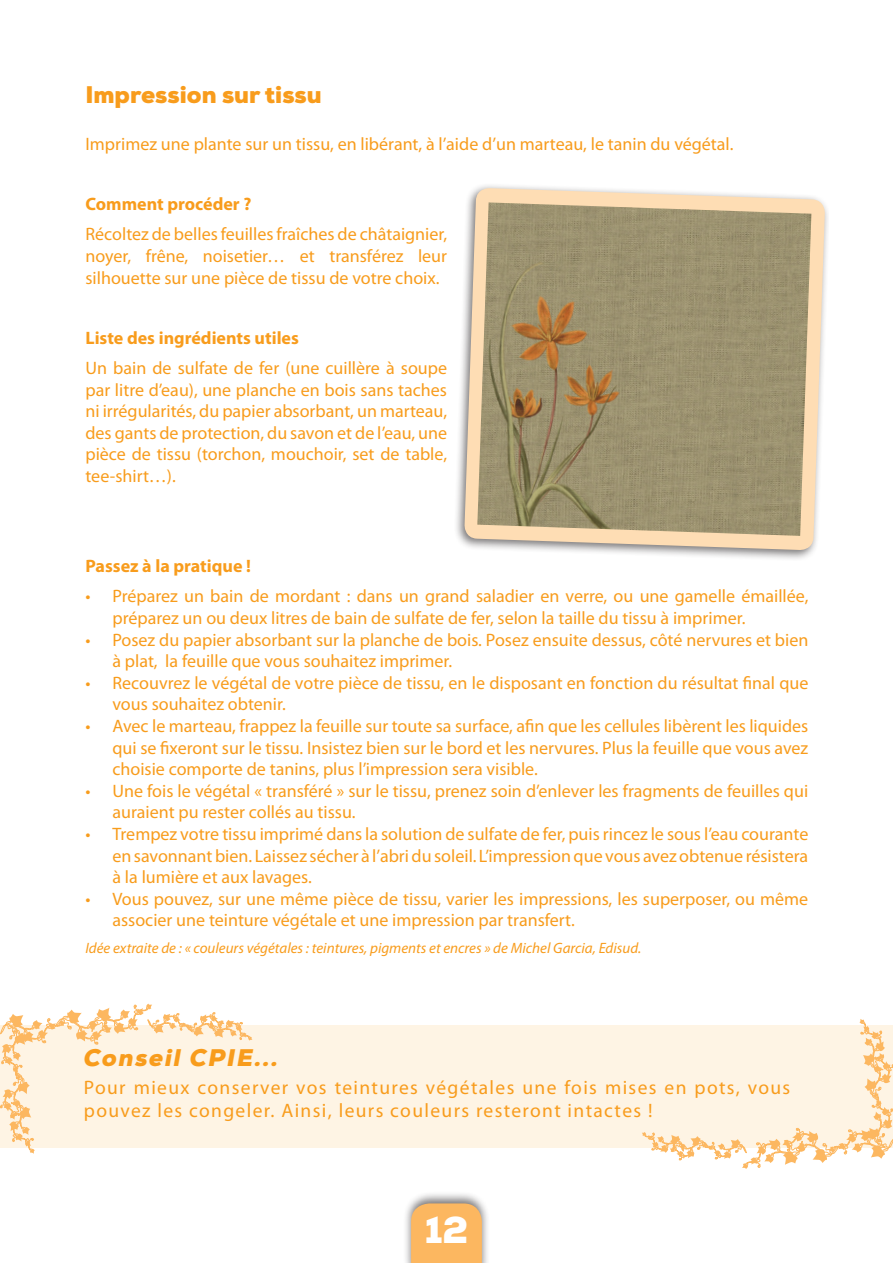
<style>
.page{position:relative;width:893px;height:1263px;background:#fff}
.page>*{position:absolute;margin:0;border:0;box-sizing:border-box;transform-origin:0 0}
.t1{font:900 37.5px "Nexa";color:#fff}
.t2{font:900 24px "Nexa";color:#f89c1c}
.t3{font:italic 900 24px "Nexa";letter-spacing:.07em;color:#f89c1c}
.t4{font:19.5px/23.4px "Myriad Pro";letter-spacing:.07em;color:#f89c1c}
.t5{font:18px/21.6px "Myriad Pro";color:#f89c1c}
.t6{font:700 18px "Myriad Pro";color:#f89c1c}
.t7{font:italic 15px "Myriad Pro";color:#f89c1c}
</style>
<div class="page">
<div style="left:0;top:1025px;width:893px;height:122px;background:#fef4e4"></div>
<div style="left:402px;top:1190px;width:88px;height:73px;background:#231f20;opacity:.6"></div>
<div style="left:411px;top:1203px;width:71px;height:60px;background:#fcb760"></div>
<div style="left:452px;top:182px;width:377px;height:378px;background:#231f20;opacity:.6"></div>
<svg style="left:464px;top:188px;width:361px;height:362px;fill:#feddb4"></svg>
<img style="left:477px;top:202px;width:334px;height:334px">
<svg style="left:0;top:1003px;width:253px;height:151px"></svg>
<svg style="left:642px;top:1019px;width:251px;height:150px"></svg>
<h2 class="t2" style="left:85px;top:79px;width:238px">Impression sur tissu</h2>
<p class="t5" style="left:85px;top:133px;width:649px">Imprimez une plante sur un tissu, en libérant, à l’aide d’un marteau, le tanin du végétal.</p>
<p class="t6" style="left:85px;top:193px;width:167px">Comment procéder ?</p>
<p class="t5" style="left:85px;top:223px;width:363px;text-align:justify">Récoltez de belles feuilles fraîches de châtaignier, noyer, frêne, noisetier… et transférez leur silhouette sur une pièce de tissu de votre choix.</p>
<p class="t6" style="left:85px;top:326px;width:215px">Liste des ingrédients utiles</p>
<p class="t5" style="left:85px;top:357px;width:363px;text-align:justify">Un bain de sulfate de fer (une cuillère à soupe par litre d’eau), une planche en bois sans taches ni irrégularités, du papier absorbant, un marteau, des gants de protection, du savon et de l’eau, une pièce de tissu (torchon, mouchoir, set de table, tee-shirt…).</p>
<p class="t6" style="left:85px;top:554px;width:167px">Passez à la pratique !</p>
<p class="t5" style="left:112px;top:585px;width:697px;text-indent:-27px">• Préparez un bain de mordant : dans un grand saladier en verre, ou une gamelle émaillée, préparez un ou deux litres de bain de sulfate de fer, selon la taille du tissu à imprimer.</p>
<p class="t5" style="left:112px;top:628px;width:697px;text-indent:-27px">• Posez du papier absorbant sur la planche de bois. Posez ensuite dessus, côté nervures et bien à plat, la feuille que vous souhaitez imprimer.</p>
<p class="t5" style="left:112px;top:672px;width:697px;text-indent:-27px">• Recouvrez le végétal de votre pièce de tissu, en le disposant en fonction du résultat final que vous souhaitez obtenir.</p>
<p class="t5" style="left:112px;top:715px;width:697px;text-align:justify;text-indent:-27px">• Avec le marteau, frappez la feuille sur toute sa surface, afin que les cellules libèrent les liquides qui se fixeront sur le tissu. Insistez bien sur le bord et les nervures. Plus la feuille que vous avez choisie comporte de tanins, plus l’impression sera visible.</p>
<p class="t5" style="left:112px;top:780px;width:697px;text-indent:-27px">• Une fois le végétal « transféré » sur le tissu, prenez soin d’enlever les fragments de feuilles qui auraient pu rester collés au tissu.</p>
<p class="t5" style="left:112px;top:823px;width:697px;text-align:justify;text-indent:-27px">• Trempez votre tissu imprimé dans la solution de sulfate de fer, puis rincez le sous l’eau courante en savonnant bien. Laissez sécher à l’abri du soleil. L’impression que vous avez obtenue résistera à la lumière et aux lavages.</p>
<p class="t5" style="left:112px;top:888px;width:697px;text-indent:-27px">• Vous pouvez, sur une même pièce de tissu, varier les impressions, les superposer, ou même associer une teinture végétale et une impression par transfert.</p>
<p class="t7" style="left:85px;top:939px;width:557px">Idée extraite de : « couleurs végétales : teintures, pigments et encres » de Michel Garcia, Edisud.</p>
<h2 class="t3" style="left:84px;top:1042px;width:196px">Conseil CPIE...</h2>
<p class="t4" style="left:84px;top:1075px;width:708px">Pour mieux conserver vos teintures végétales une fois mises en pots, vous pouvez les congeler. Ainsi, leurs couleurs resteront intactes !</p>
<h1 class="t1" style="left:425px;top:1206px;width:45px">12</h1>
</div>
